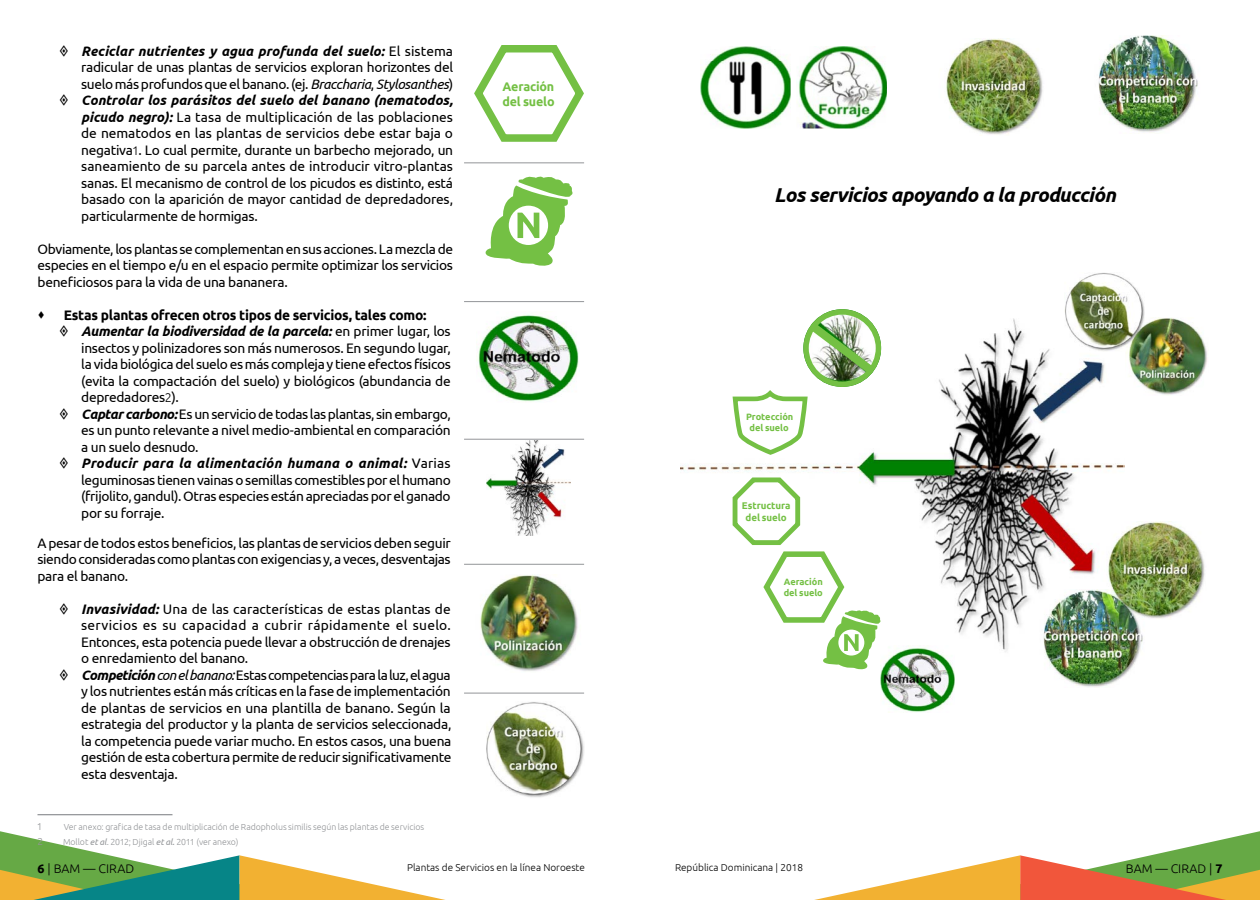
<style>
.page{position:relative;width:1260px;height:900px;background:#fff}
.page>*{position:absolute;margin:0;border:0;box-sizing:border-box;transform-origin:0 0}
.t1{font:italic 700 20px "Ubuntu";letter-spacing:-.03em;color:#000}
.t2{font:13.75px/16.5px "Ubuntu";letter-spacing:-.025em;color:#000;text-align:justify}
.t3{font:300 12.5px "Ubuntu";color:#000}
.t4{font:700 12.5px/15px "Ubuntu";letter-spacing:-.015em;color:#74c044}
.t5{font:300 10px "Ubuntu";color:#000}
.t6{font:300 10px "Ubuntu";color:#939598}
.t7{font:700 9.75px/11.6px "Ubuntu";letter-spacing:-.005em;color:#74c044;text-align:center}
.t8{font:700 9.25px/11px "Ubuntu";letter-spacing:-.005em;color:#74c044}
.t9{font:300 8.75px "Ubuntu";letter-spacing:-.005em;color:#939598}
.s1{font-weight:700;font-style:italic}
.s2{font-style:italic}
.s3{font-weight:300;font-size:12.5px}
.s4{font-weight:700}
.s5{font-weight:400;font-style:italic}
</style>
<div class="page">
<svg style="left:0;top:814px;width:240px;height:86px"></svg>
<svg style="left:1020px;top:831px;width:240px;height:69px"></svg>
<svg style="left:240px;top:740px;width:247px;height:160px"></svg>
<svg style="left:814px;top:855px;width:206px;height:45px"></svg>
<hr style="left:38px;top:814px;width:134px;height:1px;background:#939598">
<svg style="left:474px;top:45px;width:110px;height:97px"></svg>
<svg style="left:485px;top:176px;width:88px;height:90px"></svg>
<img style="left:478px;top:314px;width:101px;height:88px">
<img style="left:486px;top:441px;width:84px;height:95px">
<img style="left:480px;top:575px;width:98px;height:96px">
<img style="left:487px;top:702px;width:97px;height:95px">
<img style="left:701px;top:46px;width:90px;height:83px">
<img style="left:798px;top:47px;width:89px;height:82px">
<img style="left:946px;top:38px;width:97px;height:97px">
<img style="left:1098px;top:35px;width:100px;height:98px">
<img style="left:681px;top:313px;width:444px;height:339px">
<svg style="left:760px;top:547px;width:121px;height:123px"></svg>
<img style="left:880px;top:645px;width:74px;height:68px">
<img style="left:1092px;top:522px;width:113px;height:97px">
<img style="left:1034px;top:590px;width:121px;height:98px">
<div style="left:803px;top:309px;width:78px;height:78px;border:5px solid #74c044;border-radius:50%"></div>
<img style="left:802px;top:316px;width:80px;height:65px">
<svg style="left:730px;top:387px;width:80px;height:70px"></svg>
<div style="left:733px;top:477px;width:67px;height:68px;border:5px solid #74c044;border-radius:18px"></div>
<img style="left:1065px;top:273px;width:80px;height:79px">
<img style="left:1126px;top:317px;width:81px;height:78px">
<hr style="left:464px;top:163px;width:120px;height:1px;background:#939598">
<hr style="left:464px;top:301px;width:120px;height:1px;background:#939598">
<hr style="left:464px;top:439px;width:120px;height:1px;background:#939598">
<hr style="left:464px;top:564px;width:120px;height:1px;background:#939598">
<hr style="left:464px;top:693px;width:120px;height:1px;background:#939598">
<p class="t2" style="left:81px;top:42px;width:373px"><span class="s1">Reciclar nutrientes y agua profunda del suelo:</span> El sistema radicular de unas plantas de servicios exploran horizontes del suelo más profundos que el banano. (ej. <span class="s2">Braccharia</span>, <span class="s2">Stylosanthes</span>)<br><span class="s1">Controlar los parásitos del suelo del banano (nematodos, picudo negro):</span> La tasa de multiplicación de las poblaciones de nematodos en las plantas de servicios debe estar baja o negativa<span class="s3">1</span>. Lo cual permite, durante un barbecho mejorado, un saneamiento de su parcela antes de introducir vitro-plantas sanas. El mecanismo de control de los picudos es distinto, está basado con la aparición de mayor cantidad de depredadores, particularmente de hormigas.</p>
<p class="t2" style="left:37px;top:240px;width:417px">Obviamente, los plantas se complementan en sus acciones. La mezcla de especies en el tiempo e/u en el espacio permite optimizar los servicios beneficiosos para la vida de una bananera.</p>
<p class="t2" style="left:81px;top:306px;width:371px;text-align:left;text-indent:-17px"><span class="s4">Estas plantas ofrecen otros tipos de servicios, tales como:<br></span><span class="s1">Aumentar la biodiversidad de la parcela:</span> en primer lugar, los insectos y polinizadores son más numerosos. En segundo lugar, la vida biológica del suelo es más compleja y tiene efectos físicos (evita la compactación del suelo) y biológicos (abundancia de depredadores<span class="s3">2</span>).<br><span class="s1">Captar carbono:</span> Es un servicio de todas las plantas, sin embargo, es un punto relevante a nivel medio-ambiental en comparación a un suelo desnudo.<br><span class="s1">Producir para la alimentación humana o animal:</span> Varias leguminosas tienen vainas o semillas comestibles por el humano (frijolito, gandul). Otras especies están apreciadas por el ganado por su forraje.</p>
<p class="t2" style="left:37px;top:534px;width:415px">A pesar de todos estos beneficios, las plantas de servicios deben seguir siendo consideradas como plantas con exigencias y, a veces, desventajas para el banano.</p>
<p class="t2" style="left:81px;top:600px;width:372px;text-align:left"><span class="s1">Invasividad:</span> Una de las características de estas plantas de servicios es su capacidad a cubrir rápidamente el suelo.<br>Entonces, esta potencia puede llevar a obstrucción de drenajes o enredamiento del banano.<br><span class="s1">Competición</span> <span class="s2">con el banano:</span> Estas competencias para la luz, el agua y los nutrientes están más críticas en la fase de implementación de plantas de servicios en una plantilla de banano. Según la estrategia del productor y la planta de servicios seleccionada, la competencia puede variar mucho. En estos casos, una buena gestión de esta cobertura permite de reducir significativamente esta desventaja.</p>
<p class="t6" style="left:37px;top:820px;width:7px">1</p>
<p class="t9" style="left:64px;top:821px;width:362px">Ver anexo: grafica de tasa de multiplicación de Radopholus similis según las plantas de servicios</p>
<p class="t6" style="left:37px;top:836px;width:7px">2</p>
<p class="t9" style="left:63px;top:837px;width:177px">Mollot <span class="s5">et al</span>. 2012; Djigal <span class="s5">et al.</span> 2011 (ver anexo)</p>
<p class="t4" style="left:502px;top:79px;width:54px">Aeración del suelo</p>
<h1 class="t1" style="left:774px;top:183px;width:343px">Los servicios apoyando a la producción</h1>
<p class="t8" style="left:746px;top:411px;width:49px;text-align:center">Protección del suelo</p>
<p class="t7" style="left:742px;top:500px;width:50px">Estructura del suelo</p>
<p class="t8" style="left:784px;top:576px;width:41px">Aeración del suelo</p>
<p class="t3" style="left:38px;top:861px;width:98px"><span class="s4">6</span> | BAM — CIRAD</p>
<p class="t5" style="left:407px;top:861px;width:179px">Plantas de Servicios en la línea Noroeste</p>
<p class="t5" style="left:675px;top:861px;width:130px">República Dominicana | 2018</p>
<p class="t3" style="left:1126px;top:861px;width:98px">BAM — CIRAD | <span class="s4">7</span></p>
</div>
